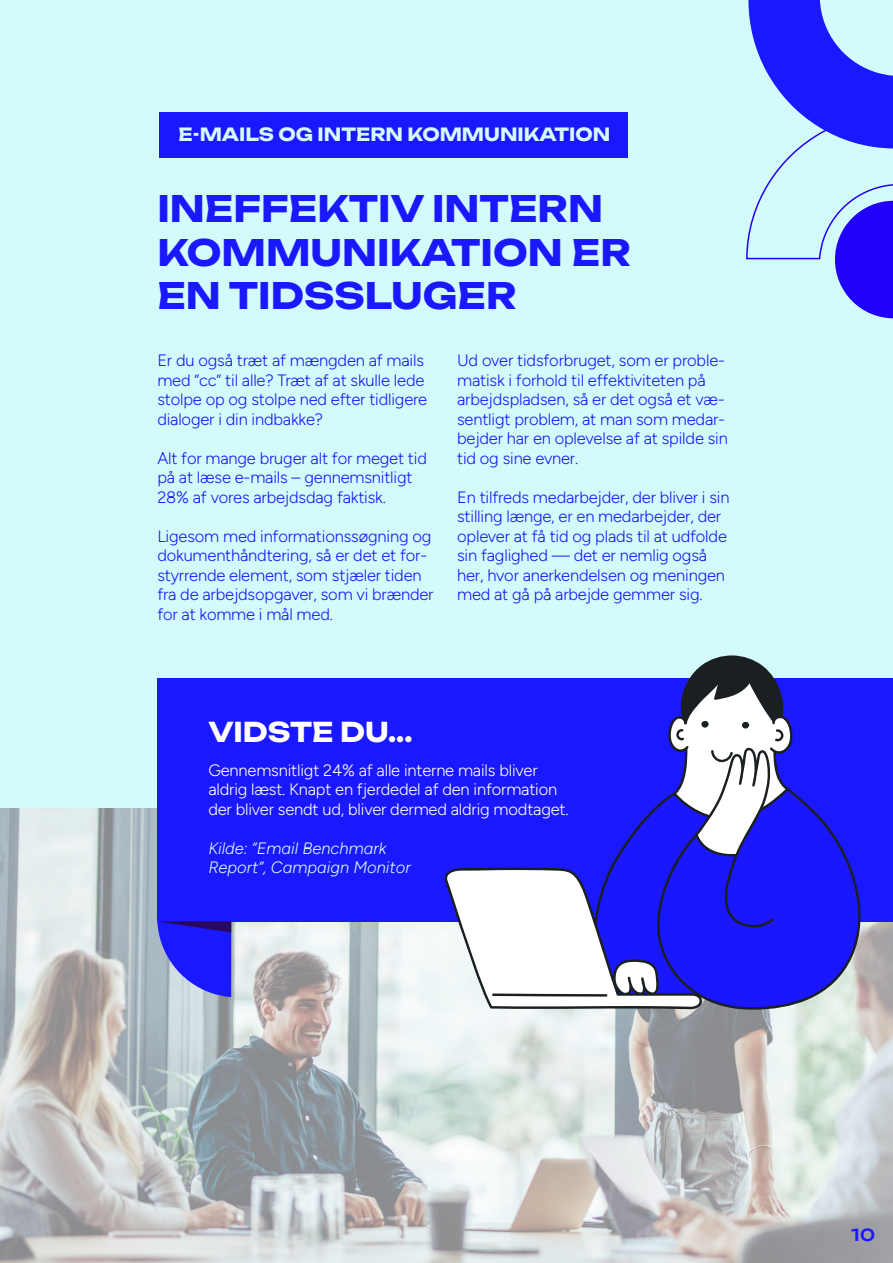
<style>
.page{position:relative;width:893px;height:1263px;background:#fff}
.page>*{position:absolute;margin:0;border:0;box-sizing:border-box;transform-origin:0 0}
.t1{font:700 36px/43.5px "Unbounded";color:#1a18ff}
.t2{font:700 27px "Unbounded";color:#fff}
.t3{font:700 18px "Unbounded";color:#d4fbfc}
.t4{font:300 16.5px/19.5px "Figtree";letter-spacing:-.01em;color:#1a18ff}
.t5{font:300 16.5px/19.5px "Figtree";letter-spacing:-.01em;color:#fff}
.t6{font:italic 300 16.5px/19.5px "Figtree";color:#d4fbfc}
.t7{font:500 16.5px "Unbounded";color:#1a17ff}
</style>
<div class="page">
<img style="left:0;top:808px;width:893px;height:455px">
<div style="left:0;top:0;width:893px;height:808px;background:#d4fbfc"></div>
<div style="left:159px;top:113px;width:469px;height:45px;background:#1a18ff"></div>
<div style="left:157px;top:678px;width:736px;height:243px;background:#1a18ff"></div>
<svg style="left:582px;top:921px;width:289px;height:89px"></svg>
<svg style="left:591px;top:792px;width:272px;height:218px"></svg>
<svg style="left:668px;top:655px;width:125px;height:204px"></svg>
<svg style="left:444px;top:867px;width:260px;height:142px"></svg>
<svg style="left:746px;top:0;width:147px;height:318px"></svg>
<svg style="left:157px;top:921px;width:74px;height:76px"></svg>
<p class="t3" style="left:179px;top:119px;width:433px">E-MAILS OG INTERN KOMMUNIKATION</p>
<h1 class="t1" style="left:157px;top:184px;width:475px">INEFFEKTIV INTERN<br>KOMMUNIKATION ER<br>EN TIDSSLUGER</h1>
<p class="t4" style="left:157px;top:351px;width:271px">Er du også træt af mængden af mails med ”cc” til alle? Træt af at skulle lede stolpe op og stolpe ned efter tidligere dialoger i din indbakke?</p>
<p class="t4" style="left:157px;top:448px;width:271px">Alt for mange bruger alt for meget tid på at læse e-mails – gennemsnitligt<br>28% af vores arbejdsdag faktisk.</p>
<p class="t4" style="left:157px;top:526px;width:278px">Ligesom med informationssøgning og dokumenthåndtering, så er det et for&shy;styrrende element, som stjæler tiden fra de arbejdsopgaver, som vi brænder for at komme i mål med.</p>
<p class="t4" style="left:457px;top:351px;width:272px">Ud over tidsforbruget, som er proble&shy;matisk i forhold til effektiviteten på arbejdspladsen, så er det også et væ&shy;sentligt problem, at man som medar&shy;bejder har en oplevelse af at spilde sin tid og sine evner.</p>
<p class="t4" style="left:457px;top:487px;width:274px">En tilfreds medarbejder, der bliver i sin stilling længe, er en medarbejder, der oplever at få tid og plads til at udfolde sin faglighed — det er nemlig også her, hvor anerkendelsen og meningen med at gå på arbejde gemmer sig.</p>
<h2 class="t2" style="left:208px;top:709px;width:189px">VIDSTE DU...</h2>
<p class="t5" style="left:208px;top:760px;width:362px">Gennemsnitligt 24% af alle interne mails bliver aldrig læst. Knapt en fjerdedel af den information der bliver sendt ud, bliver dermed aldrig modtaget.</p>
<p class="t6" style="left:208px;top:838px;width:204px">Kilde: ”Email Benchmark<br>Report”, Campaign Monitor</p>
<p class="t7" style="left:852px;top:1221px;width:25px">10</p>
</div>
